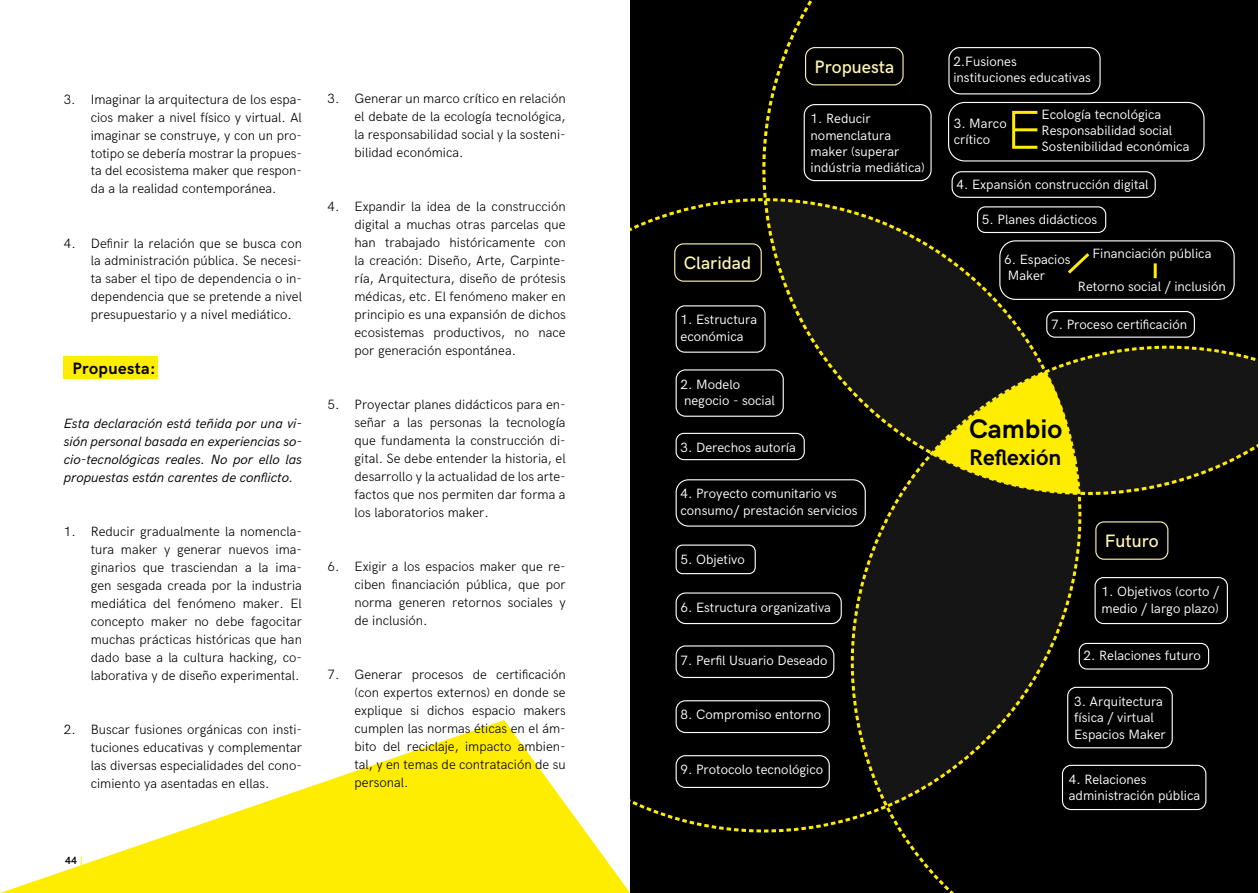
<style>
.page{position:relative;width:1259px;height:893px;background:#fff}
.page>*{position:absolute;margin:0;border:0;box-sizing:border-box;transform-origin:0 0}
.t1{font:700 27px "HK Grotesk";color:#000}
.t2{font:700 22.5px "HK Grotesk";color:#000}
.t3{font:500 18px "HK Grotesk";color:#fff7b2}
.t4{font:700 16.5px "HK Grotesk";letter-spacing:.02em;color:#000}
.t5{font:300 13.5px/18px "HK Grotesk";color:#000;text-align:justify}
.t6{font:13.5px/16.2px "HK Grotesk";color:#fff}
.t7{font:italic 13.5px/18px "HK Grotesk";color:#000;text-align:justify}
.t8{font:600 10.5px "HK Grotesk";color:#000}
.s1{color:#ffed00}
</style>
<div class="page">
<svg style="left:0;top:720px;width:630px;height:173px"></svg>
<div style="left:64px;top:356px;width:94px;height:22px;background:#ffed00"></div>
<div style="left:630px;top:0;width:193px;height:893px;background:#000"></div>
<div style="left:734px;top:0;width:523px;height:318px;background:#000"></div>
<div style="left:823px;top:318px;width:434px;height:575px;background:#000"></div>
<svg style="left:1105px;top:346px;width:152px;height:148px;background:#181711"></svg>
<div style="left:630px;top:170px;width:475px;height:690px;background:#000"></div>
<svg style="left:851px;top:494px;width:229px;height:313px;background:#14130f"></svg>
<svg style="left:764px;top:199px;width:316px;height:295px;background:#11100b"></svg>
<div style="left:804px;top:105px;width:127px;height:76px;background:#000;border-radius:11px"></div>
<div style="left:803px;top:104px;width:128px;height:77px;border:1px solid #fff;border-radius:11px"></div>
<div style="left:1095px;top:578px;width:132px;height:45px;background:#000;border-radius:8px"></div>
<div style="left:1094px;top:577px;width:134px;height:47px;border:1px solid #fff;border-radius:8px"></div>
<div style="left:1067px;top:687px;width:105px;height:61px;background:#000;border-radius:9px"></div>
<div style="left:1067px;top:687px;width:105px;height:61px;border:1px solid #fff;border-radius:9px"></div>
<div style="left:1062px;top:765px;width:143px;height:44px;background:#000;border-radius:9px"></div>
<div style="left:1062px;top:765px;width:144px;height:45px;border:1px solid #fff;border-radius:9px"></div>
<svg style="left:932px;top:372px;width:147px;height:121px;background:#a39808"></svg>
<div style="left:675px;top:244px;width:86px;height:37px;background:#000;border-radius:9px"></div>
<div style="left:674px;top:243px;width:88px;height:39px;border:1px solid #fff7b2;border-radius:9px"></div>
<div style="left:1096px;top:522px;width:71px;height:37px;background:#000;border-radius:8px"></div>
<div style="left:1095px;top:521px;width:73px;height:39px;border:1px solid #fff7b2;border-radius:8px"></div>
<div style="left:805px;top:48px;width:98px;height:37px;background:#000;border-radius:9px"></div>
<div style="left:805px;top:47px;width:98px;height:38px;border:1px solid #fff7b2;border-radius:9px"></div>
<div style="left:952px;top:172px;width:203px;height:25px;background:#000;border-radius:10px"></div>
<div style="left:951px;top:171px;width:204px;height:27px;border:1px solid #fff;border-radius:10px"></div>
<div style="left:977px;top:207px;width:128px;height:25px;background:#000;border-radius:8px"></div>
<div style="left:977px;top:206px;width:129px;height:27px;border:1px solid #fff;border-radius:8px"></div>
<div style="left:1046px;top:312px;width:148px;height:25px;background:#000;border-radius:8px"></div>
<div style="left:1046px;top:311px;width:149px;height:27px;border:1px solid #fff;border-radius:8px"></div>
<div style="left:949px;top:48px;width:151px;height:46px;background:#000;border-radius:11px"></div>
<div style="left:948px;top:47px;width:152px;height:47px;border:1px solid #fff;border-radius:11px"></div>
<div style="left:948px;top:102px;width:256px;height:59px;background:#000;border-radius:16px"></div>
<div style="left:948px;top:102px;width:256px;height:60px;border:1px solid #fff;border-radius:16px"></div>
<div style="left:1000px;top:241px;width:234px;height:58px;background:#000;border-radius:16px"></div>
<div style="left:999px;top:240px;width:235px;height:60px;border:1px solid #fff;border-radius:16px"></div>
<div style="left:676px;top:306px;width:89px;height:46px;background:#000;border-radius:9px"></div>
<div style="left:675px;top:305px;width:90px;height:48px;border:1px solid #fff;border-radius:9px"></div>
<div style="left:676px;top:370px;width:107px;height:46px;background:#000;border-radius:9px"></div>
<div style="left:675px;top:369px;width:109px;height:48px;border:1px solid #fff;border-radius:9px"></div>
<div style="left:676px;top:433px;width:128px;height:27px;background:#000;border-radius:8px"></div>
<div style="left:675px;top:433px;width:130px;height:27px;border:1px solid #fff;border-radius:8px"></div>
<div style="left:676px;top:480px;width:189px;height:46px;background:#000;border-radius:12px"></div>
<div style="left:675px;top:479px;width:191px;height:48px;border:1px solid #fff;border-radius:12px"></div>
<div style="left:676px;top:545px;width:79px;height:29px;background:#000;border-radius:6px"></div>
<div style="left:675px;top:545px;width:81px;height:29px;border:1px solid #fff;border-radius:6px"></div>
<div style="left:676px;top:593px;width:165px;height:30px;background:#000;border-radius:9px"></div>
<div style="left:675px;top:592px;width:167px;height:32px;border:1px solid #fff;border-radius:9px"></div>
<div style="left:676px;top:646px;width:158px;height:31px;background:#000;border-radius:9px"></div>
<div style="left:675px;top:645px;width:159px;height:33px;border:1px solid #fff;border-radius:9px"></div>
<div style="left:676px;top:701px;width:153px;height:31px;background:#000;border-radius:9px"></div>
<div style="left:675px;top:700px;width:155px;height:33px;border:1px solid #fff;border-radius:9px"></div>
<div style="left:676px;top:756px;width:153px;height:31px;background:#000;border-radius:9px"></div>
<div style="left:675px;top:755px;width:155px;height:33px;border:1px solid #fff;border-radius:9px"></div>
<div style="left:1079px;top:643px;width:129px;height:26px;background:#000;border-radius:8px"></div>
<div style="left:1078px;top:643px;width:131px;height:27px;border:1px solid #fff;border-radius:8px"></div>
<div style="left:1012px;top:111px;width:27px;height:38px;border:3px solid #ffed00"></div>
<hr style="left:1013px;top:128px;width:24px;height:3px;background:#ffed00">
<svg style="left:1068px;top:253px;width:22px;height:21px"></svg>
<hr style="left:1153px;top:263px;width:3px;height:15px;background:#ffed00">
<p class="t5" style="left:91px;top:89px;width:213px;text-indent:-27px">3. Imaginar la arquitectura de los espa&shy;cios maker a nivel físico y virtual. Al imaginar se construye, y con un pro&shy;totipo se debería mostrar la propues&shy;ta del ecosistema maker que respon&shy;da a la realidad contemporánea.</p>
<p class="t5" style="left:91px;top:233px;width:213px;text-indent:-27px">4. Definir la relación que se busca con la administración pública. Se necesi&shy;ta saber el tipo de dependencia o in&shy;dependencia que se pretende a nivel presupuestario y a nivel mediático.</p>
<p class="t4" style="left:73px;top:355px;width:84px">Propuesta:</p>
<p class="t7" style="left:64px;top:413px;width:240px">Esta declaración está teñida por una vi&shy;sión personal basada en experiencias so&shy;cio-tecnológicas reales. No por ello las propuestas están carentes de conflicto.</p>
<p class="t5" style="left:91px;top:521px;width:213px;text-indent:-27px">1. Reducir gradualmente la nomencla&shy;tura maker y generar nuevos ima&shy;ginarios que trasciendan a la ima&shy;gen sesgada creada por la industria mediática del fenómeno maker. El concepto maker no debe fagocitar muchas prácticas históricas que han dado base a la cultura hacking, co&shy;laborativa y de diseño experimental.</p>
<p class="t5" style="left:91px;top:719px;width:213px;text-indent:-27px">2. Buscar fusiones orgánicas con insti&shy;tuciones educativas y complementar las diversas especialidades del cono&shy;cimiento ya asentadas en ellas.</p>
<p class="t5" style="left:354px;top:89px;width:213px;text-indent:-27px">3. Generar un marco crítico en relación el debate de la ecología tecnológica, la responsabilidad social y la sosteni&shy;bilidad económica.</p>
<p class="t5" style="left:354px;top:197px;width:213px;text-indent:-27px">4. Expandir la idea de la construcción digital a muchas otras parcelas que han trabajado históricamente con la creación: Diseño, Arte, Carpinte&shy;ría, Arquitectura, diseño de prótesis médicas, etc. El fenómeno maker en principio es una expansión de dichos ecosistemas productivos, no nace por generación espontánea.</p>
<p class="t5" style="left:354px;top:395px;width:213px;text-indent:-27px">5. Proyectar planes didácticos para en&shy;señar a las personas la tecnología que fundamenta la construcción di&shy;gital. Se debe entender la historia, el desarrollo y la actualidad de los arte&shy;factos que nos permiten dar forma a los laboratorios maker.</p>
<p class="t5" style="left:354px;top:557px;width:213px;text-indent:-27px">6. Exigir a los espacios maker que re&shy;ciben financiación pública, que por norma generen retornos sociales y de inclusión.</p>
<p class="t5" style="left:354px;top:665px;width:213px;text-indent:-27px">7. Generar procesos de certificación (con expertos externos) en donde se explique si dichos espacio makers cumplen las normas éticas en el ám&shy;bito del reciclaje, impacto ambien&shy;tal, y en temas de contratación de su personal.</p>
<p class="t8" style="left:65px;top:853px;width:19px">44 <span class="s1">|</span></p>
<h3 class="t3" style="left:814px;top:53px;width:81px">Propuesta</h3>
<h3 class="t3" style="left:684px;top:249px;width:69px">Claridad</h3>
<p class="t6" style="left:680px;top:311px;width:78px">1. Estructura económica</p>
<p class="t6" style="left:680px;top:375px;width:96px">2. Modelo negocio - social</p>
<p class="t6" style="left:810px;top:110px;width:116px">1. Reducir nomenclatura maker (superar indústria mediática)</p>
<p class="t6" style="left:680px;top:438px;width:117px">3. Derechos autoría</p>
<p class="t6" style="left:680px;top:484px;width:178px">4. Proyecto comunitario vs consumo/ prestación servicios</p>
<p class="t6" style="left:680px;top:550px;width:66px">5. Objetivo</p>
<p class="t6" style="left:680px;top:598px;width:152px">6. Estructura organizativa</p>
<p class="t6" style="left:680px;top:651px;width:149px">7. Perfil Usuario Deseado</p>
<p class="t6" style="left:680px;top:705px;width:142px">8. Compromiso entorno</p>
<p class="t6" style="left:680px;top:760px;width:144px">9. Protocolo tecnológico</p>
<p class="t6" style="left:953px;top:52px;width:139px">2.Fusiones instituciones educativas</p>
<p class="t6" style="left:953px;top:114px;width:54px">3. Marco crítico</p>
<p class="t6" style="left:1041px;top:105px;width:149px">Ecología tecnológica<br>Responsabilidad social<br>Sostenibilidad económica</p>
<p class="t6" style="left:956px;top:175px;width:194px">4. Expansión construcción digital</p>
<p class="t6" style="left:982px;top:210px;width:117px">5. Planes didácticos</p>
<p class="t6" style="left:1004px;top:250px;width:68px">6. Espacios<br>Maker</p>
<p class="t6" style="left:1092px;top:244px;width:120px">Financiación pública</p>
<p class="t6" style="left:1078px;top:277px;width:149px">Retorno social / inclusión</p>
<p class="t6" style="left:1051px;top:315px;width:137px">7. Proceso certificación</p>
<h1 class="t1" style="left:969px;top:409px;width:95px">Cambio</h1>
<h2 class="t2" style="left:969px;top:441px;width:94px">Reflexión</h2>
<h3 class="t3" style="left:1105px;top:527px;width:55px">Futuro</h3>
<p class="t6" style="left:1101px;top:583px;width:119px">1. Objetivos (corto / medio / largo plazo)</p>
<p class="t6" style="left:1083px;top:647px;width:119px">2. Relaciones futuro</p>
<p class="t6" style="left:1074px;top:692px;width:93px">3. Arquitectura física / virtual<br>Espacios Maker</p>
<p class="t6" style="left:1069px;top:770px;width:133px">4. Relaciones administración pública</p>
</div>
